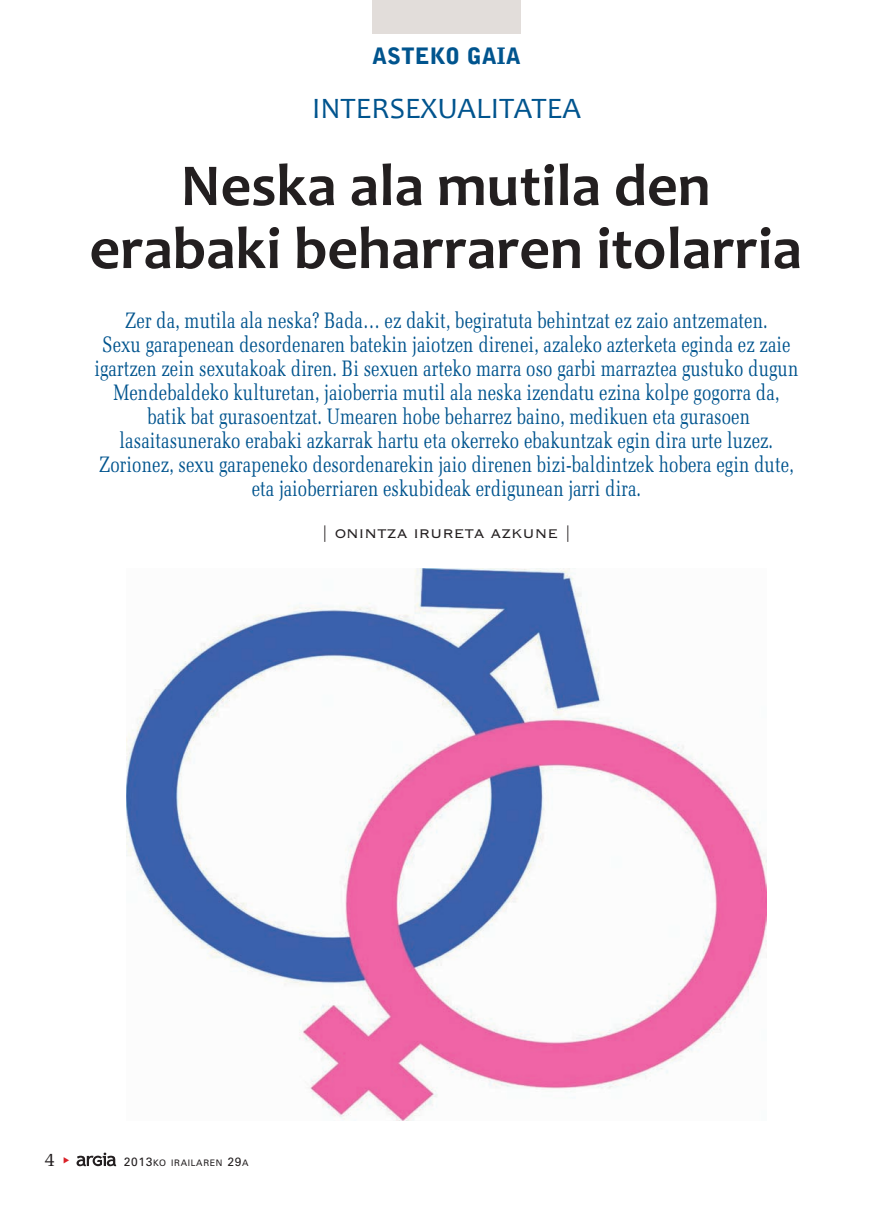
<style>
.page{position:relative;width:893px;height:1212px;background:#fff}
.page>*{position:absolute;margin:0;border:0;box-sizing:border-box;transform-origin:0 0}
.t1{font:700 60px/63px "Candara";color:#231f20;text-align:center}
.t2{font:30px "Candara";color:#00548e}
.t3{font:22.5px/24px "Memoir Condensed";color:#00548e;text-align:center}
.t4{font:900 22.5px "Bell Gothic Std";color:#00548e}
.t5{font:19.5px "Memoir";color:#231f20}
.t6{font:16.5px "Copperplate Gothic BT";color:#231f20}
.t7{font:9px "Zurich BT";letter-spacing:.075em;color:#231f20}
.s1{font-size:12px}
</style>
<div class="page">
<div style="left:372px;top:0;width:149px;height:34px;background:#e2ddda"></div>
<svg style="left:77px;top:1152px;width:39px;height:14px"></svg>
<img style="left:127px;top:568px;width:639px;height:552px">
<p class="t4" style="left:372px;top:47px;width:150px">ASTEKO GAIA</p>
<h2 class="t2" style="left:312px;top:90px;width:270px">INTERSEXUALITATEA</h2>
<h1 class="t1" style="left:89px;top:160px;width:714px">Neska ala mutila den erabaki beharraren itolarria</h1>
<p class="t3" style="left:94px;top:309px;width:705px">Zer da, mutila ala neska? Bada… ez dakit, begiratuta behintzat ez zaio antzematen.<br>Sexu garapenean desordenaren batekin jaiotzen direnei, azaleko azterketa eginda ez zaie igartzen zein sexutakoak diren. Bi sexuen arteko marra oso garbi marraztea gustuko dugun Mendebaldeko kulturetan, jaioberria mutil ala neska izendatu ezina kolpe gogorra da, batik bat gurasoentzat. Umearen hobe beharrez baino, medikuen eta gurasoen lasaitasunerako erabaki azkarrak hartu eta okerreko ebakuntzak egin dira urte luzez.<br>Zorionez, sexu garapeneko desordenarekin jaio direnen bizi-baldintzek hobera egin dute, eta jaioberriaren eskubideak erdigunean jarri dira.</p>
<p class="t6" style="left:321px;top:522px;width:253px">| ONINTZA IRURETA AZKUNE |</p>
<p class="t5" style="left:44px;top:1147px;width:12px">4</p>
<p class="t7" style="left:124px;top:1160px;width:126px"><span class="s1">2013</span>KO IRAILAREN <span class="s1">29</span>A</p>
</div>
